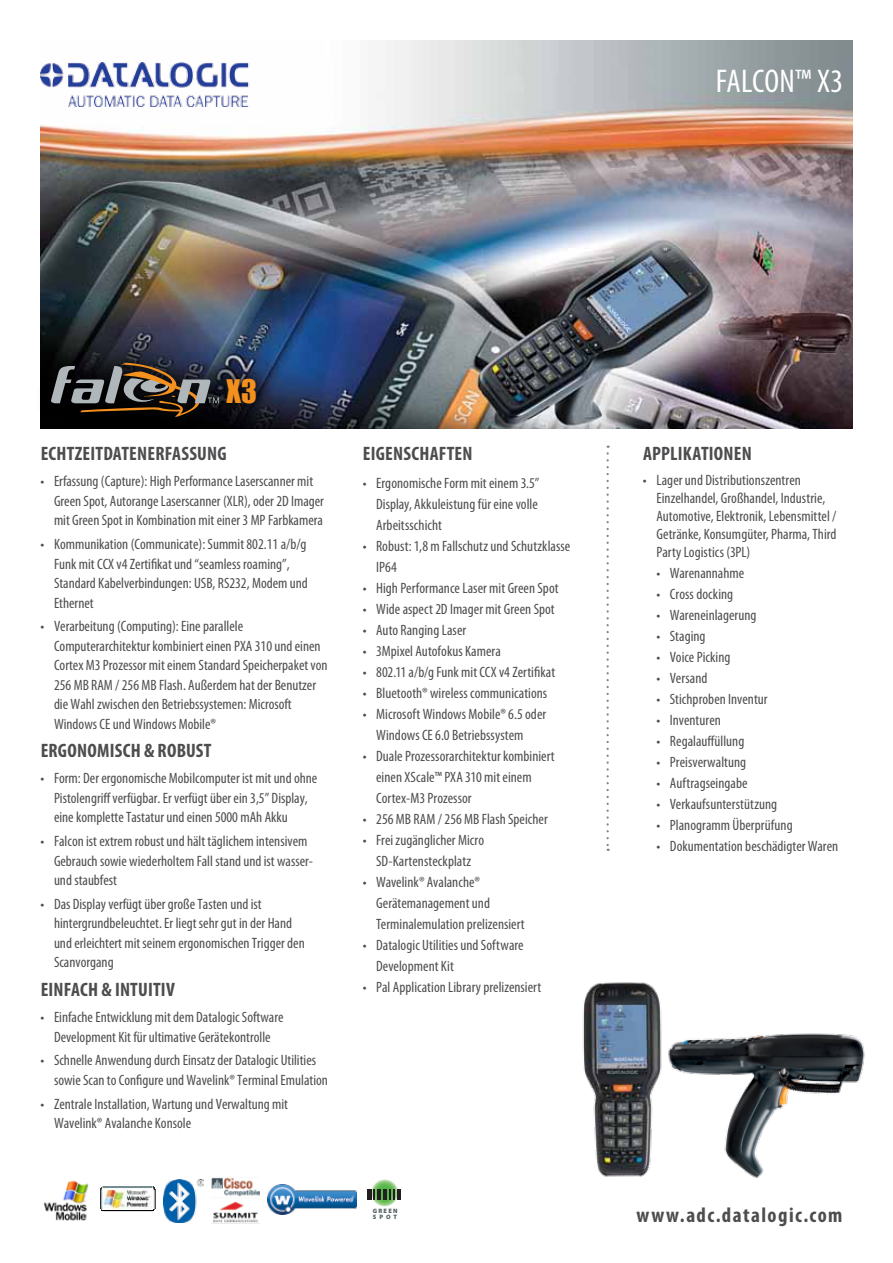
<style>
.page{position:relative;width:893px;height:1263px;background:#fff}
.page>*{position:absolute;margin:0;border:0;box-sizing:border-box;transform-origin:0 0}
.t1{font:condensed 33px "Myriad Pro";color:#fff}
.t2{font:29.85px "Impact";color:#f4901d}
.t3{font:700 condensed 21px "Myriad Pro";letter-spacing:.07em;color:#4d4d4f}
.t4{font:700 condensed 19.5px "Myriad Pro";letter-spacing:.01em;color:#4d4d4f}
.t5{font:condensed 15px/19.5px "Myriad Pro";color:#4d4d4f}
.t6{font:900 6.3px/6.3px "Myriad Pro";letter-spacing:.2em;color:#505f62}
</style>
<div class="page">
<img style="left:40px;top:41px;width:812px;height:387px">
<img style="left:40px;top:63px;width:220px;height:43px">
<img style="left:100px;top:1187px;width:55px;height:24px">
<img style="left:102px;top:1187px;width:52px;height:1px">
<img style="left:582px;top:982px;width:80px;height:195px">
<img style="left:668px;top:1033px;width:197px;height:145px">
<svg style="left:40px;top:348px;width:230px;height:81px;background:#151b27"></svg>
<svg style="left:51px;top:363px;width:170px;height:54px;background:#47413b"></svg>
<img style="left:163px;top:1179px;width:40px;height:43px">
<svg style="left:370px;top:1179px;width:28px;height:27px"></svg>
<svg style="left:367px;top:1189px;width:8px;height:10px"></svg>
<hr style="left:377px;top:1189px;width:4px;height:10px;background:#231f20">
<hr style="left:383px;top:1189px;width:4px;height:10px;background:#231f20">
<svg style="left:390px;top:1189px;width:5px;height:10px"></svg>
<hr style="left:397px;top:1189px;width:4px;height:10px;background:#231f20">
<img style="left:211px;top:1177px;width:48px;height:47px">
<img style="left:43px;top:1180px;width:46px;height:41px">
<img style="left:268px;top:1184px;width:88px;height:31px">
<svg style="left:606px;top:446px;width:3px;height:405px"></svg>
<h1 class="t1" style="left:716px;top:61px;width:129px">Falcon™ X3</h1>
<h2 class="t2" style="left:227px;top:368px;width:32px">X3</h2>
<h3 class="t4" style="left:41px;top:441px;width:187px">ECHTZEITDATENERFASSUNG</h3>
<p class="t5" style="left:54px;top:471px;width:272px;text-indent:-14px">• Erfassung (Capture): High Performance Laserscanner mit<br>Green Spot, Autorange Laserscanner (XLR), oder 2D Imager mit Green Spot in Kombination mit einer 3 MP Farbkamera</p>
<p class="t5" style="left:54px;top:534px;width:255px;text-indent:-14px">• Kommunikation (Communicate): Summit 802.11 a/b/g Funk mit CCX v4 Zertifikat und “seamless roaming”, Standard Kabelverbindungen: USB, RS232, Modem und Ethernet</p>
<p class="t5" style="left:54px;top:616px;width:275px;text-indent:-14px">• Verarbeitung (Computing): Eine parallele Computerarchitektur kombiniert einen PXA 310 und einen Cortex M3 Prozessor mit einem Standard Speicherpaket von 256 MB RAM / 256 MB Flash. Außerdem hat der Benutzer die Wahl zwischen den Betriebssystemen: Microsoft Windows CE und Windows Mobile®</p>
<h3 class="t4" style="left:41px;top:738px;width:172px">ERGONOMISCH &amp; ROBUST</h3>
<p class="t5" style="left:54px;top:768px;width:265px;text-indent:-14px">• Form: Der ergonomische Mobilcomputer ist mit und ohne<br>Pistolengriff verfügbar. Er verfügt über ein 3,5” Display, eine komplette Tastatur und einen 5000 mAh Akku</p>
<p class="t5" style="left:54px;top:831px;width:261px;text-indent:-14px">• Falcon ist extrem robust und hält täglichem intensivem<br>Gebrauch sowie wiederholtem Fall stand und ist wasser&shy;und staubfest</p>
<p class="t5" style="left:54px;top:894px;width:252px;text-indent:-14px">• Das Display verfügt über große Tasten und ist hintergrundbeleuchtet. Er liegt sehr gut in der Hand und erleichtert mit seinem ergonomischen Trigger den Scanvorgang</p>
<h3 class="t4" style="left:41px;top:977px;width:136px">EINFACH &amp; INTUITIV</h3>
<p class="t5" style="left:40px;top:1007px;width:244px;text-align:center">• Einfache Entwicklung mit dem Datalogic Software<br>Development Kit für ultimative Gerätekontrolle</p>
<p class="t5" style="left:54px;top:1050px;width:275px;text-indent:-14px">• Schnelle Anwendung durch Einsatz der Datalogic Utilities sowie Scan to Configure und Wavelink® Terminal Emulation</p>
<p class="t5" style="left:54px;top:1093px;width:236px;text-indent:-14px">• Zentrale Installation, Wartung und Verwaltung mit<br>Wavelink® Avalanche Konsole</p>
<h3 class="t4" style="left:363px;top:441px;width:111px">EIGENSCHAFTEN</h3>
<p class="t5" style="left:376px;top:472px;width:165px;line-height:21px;text-align:justify;text-indent:-14px">• Ergonomische Form mit einem 3.5” Display, Akkuleistung für eine volle Arbeitsschicht</p>
<p class="t5" style="left:376px;top:535px;width:196px;line-height:21px;text-indent:-14px">• Robust: 1,8 m Fallschutz und Schutzklasse<br>IP64</p>
<p class="t5" style="left:363px;top:578px;width:197px">• High Performance Laser mit Green Spot</p>
<p class="t5" style="left:363px;top:599px;width:194px">• Wide aspect 2D Imager mit Green Spot</p>
<p class="t5" style="left:363px;top:620px;width:105px">• Auto Ranging Laser</p>
<p class="t5" style="left:363px;top:641px;width:140px">• 3Mpixel Autofokus Kamera</p>
<p class="t5" style="left:363px;top:662px;width:194px">• 802.11 a/b/g Funk mit CCX v4 Zertifikat</p>
<p class="t5" style="left:363px;top:683px;width:186px">• Bluetooth® wireless communications</p>
<p class="t5" style="left:376px;top:703px;width:172px;line-height:21px;text-indent:-14px">• Microsoft Windows Mobile® 6.5 oder<br>Windows CE 6.0 Betriebssystem</p>
<p class="t5" style="left:376px;top:745px;width:180px;line-height:21px;text-indent:-14px">• Duale Prozessorarchitektur kombiniert einen XScale™ PXA 310 mit einem<br>Cortex-M3 Prozessor</p>
<p class="t5" style="left:363px;top:809px;width:187px">• 256 MB RAM / 256 MB Flash Speicher</p>
<p class="t5" style="left:363px;top:829px;width:123px;line-height:21px;text-align:center">• Frei zugänglicher Micro<br>SD-Kartensteckplatz</p>
<p class="t5" style="left:376px;top:871px;width:150px;line-height:21px;text-indent:-14px">• Wavelink® Avalanche®<br>Gerätemanagement und<br>Terminalemulation prelizensiert</p>
<p class="t5" style="left:376px;top:934px;width:149px;line-height:21px;text-indent:-14px">• Datalogic Utilities und Software<br>Development Kit</p>
<p class="t5" style="left:363px;top:977px;width:180px">• Pal Application Library prelizensiert</p>
<p class="t6" style="left:373px;top:1207px;width:26px">GREEN<br>SPOT</p>
<h3 class="t4" style="left:643px;top:441px;width:110px">APPLIKATIONEN</h3>
<p class="t5" style="left:656px;top:471px;width:182px;line-height:18px;text-indent:-14px">• Lager und Distributionszentren Einzelhandel, Großhandel, Industrie, Automotive, Elektronik, Lebensmittel / Getränke, Konsumgüter, Pharma, Third Party Logistics (3PL)</p>
<p class="t5" style="left:656px;top:563px;width:89px">• Warenannahme</p>
<p class="t5" style="left:656px;top:584px;width:78px">• Cross docking</p>
<p class="t5" style="left:656px;top:605px;width:102px">• Wareneinlagerung</p>
<p class="t5" style="left:656px;top:626px;width:51px">• Staging</p>
<p class="t5" style="left:656px;top:647px;width:76px">• Voice Picking</p>
<p class="t5" style="left:656px;top:668px;width:53px">• Versand</p>
<p class="t5" style="left:656px;top:689px;width:113px">• Stichproben Inventur</p>
<p class="t5" style="left:656px;top:710px;width:66px">• Inventuren</p>
<p class="t5" style="left:656px;top:731px;width:89px">• Regalauffüllung</p>
<p class="t5" style="left:656px;top:752px;width:91px">• Preisverwaltung</p>
<p class="t5" style="left:656px;top:773px;width:93px">• Auftragseingabe</p>
<p class="t5" style="left:656px;top:794px;width:122px">• Verkaufsunterstützung</p>
<p class="t5" style="left:656px;top:815px;width:138px">• Planogramm Überprüfung</p>
<p class="t5" style="left:656px;top:836px;width:183px">• Dokumentation beschädigter Waren</p>
<h3 class="t3" style="left:636px;top:1201px;width:208px">www.adc.datalogic.com</h3>
</div>
